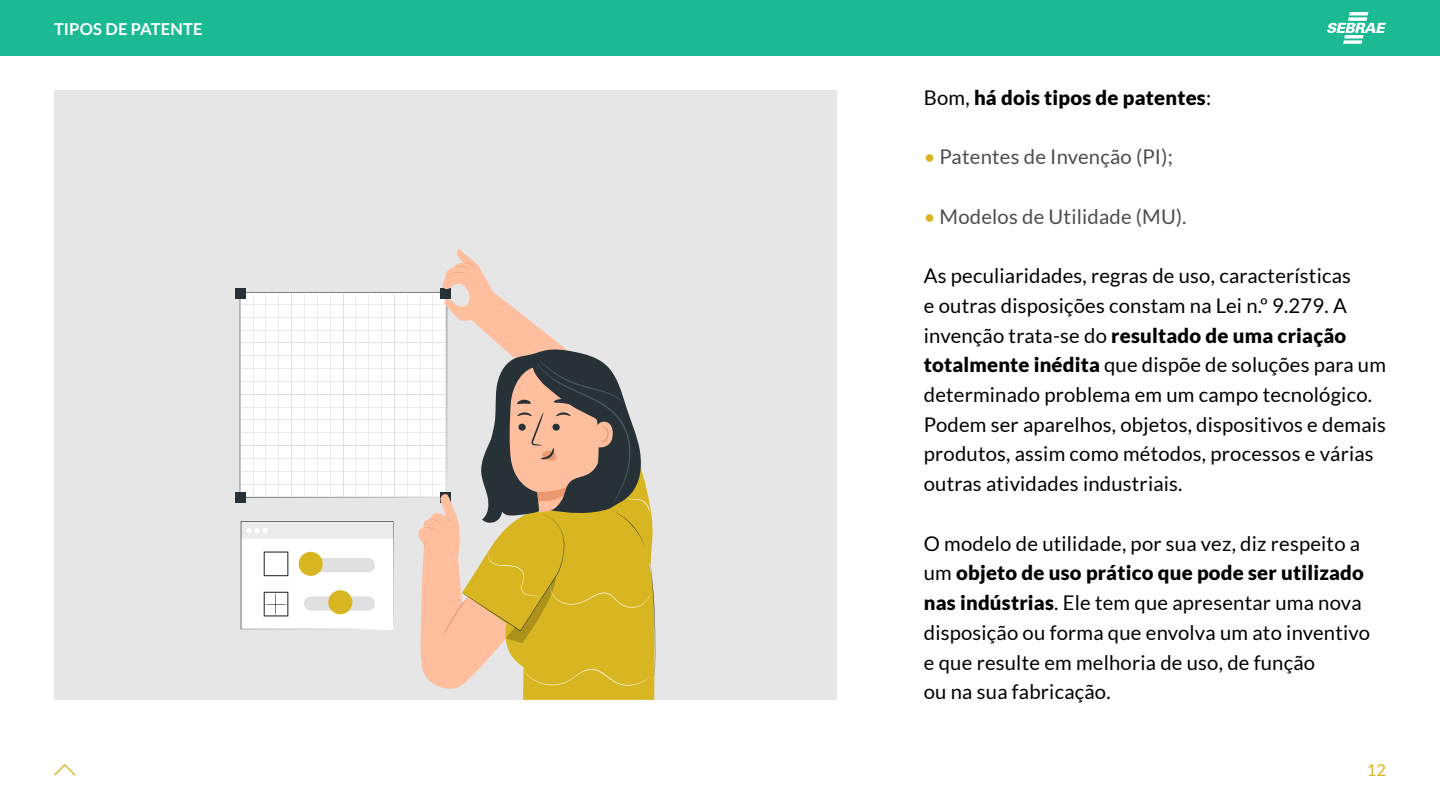
<style>
.page{position:relative;width:1440px;height:810px;background:#fff}
.page>*{position:absolute;margin:0;border:0;box-sizing:border-box;transform-origin:0 0}
.t1{font:20.25px/29.7px "Lato";letter-spacing:.01em;color:#000}
.t2{font:20.25px "Lato";letter-spacing:.01em;color:#4d4d4d}
.t3{font:900 20.25px "Lato";letter-spacing:.01em;color:#000}
.t4{font:700 16.5px "Lato";letter-spacing:.01em;color:#fff}
.t5{font:16.5px "Lato";color:#d7b621}
.s1{font-weight:400}
.s2{color:#d7b621}
.s3{font-weight:900}
</style>
<div class="page">
<div style="left:0;top:0;width:1440px;height:56px;background:#1bba95"></div>
<svg style="left:54px;top:764px;width:22px;height:12px"></svg>
<svg style="left:1327px;top:12px;width:59px;height:32px"></svg>
<div style="left:54px;top:90px;width:783px;height:609px;background:#e6e6e6"></div>
<div style="left:236px;top:288px;width:10px;height:10px;background:#263238"></div>
<div style="left:236px;top:492px;width:10px;height:10px;background:#263238"></div>
<svg style="left:240px;top:249px;width:415px;height:450px"></svg>
<p class="t4" style="left:54px;top:19px;width:150px">TIPOS DE PATENTE</p>
<p class="t3" style="left:924px;top:85px;width:289px"><span class="s1">Bom,</span> há dois tipos de patentes<span class="s1">:</span></p>
<p class="t2" style="left:924px;top:146px;width:250px"><span class="s2">•</span> Patentes de Invenção (PI);</p>
<p class="t2" style="left:924px;top:205px;width:264px"><span class="s2">•</span> Modelos de Utilidade (MU).</p>
<p class="t1" style="left:924px;top:261px;width:464px">As peculiaridades, regras de uso, características<br>e outras disposições constam na Lei n.º 9.279. A invenção trata-se do <span class="s3">resultado de uma criação totalmente inédita</span> que dispõe de soluções para um determinado problema em um campo tecnológico.<br>Podem ser aparelhos, objetos, dispositivos e demais produtos, assim como métodos, processos e várias outras atividades industriais.</p>
<p class="t1" style="left:924px;top:528px;width:448px">O modelo de utilidade, por sua vez, diz respeito a um <span class="s3">objeto de uso prático que pode ser utilizado nas indústrias</span>. Ele tem que apresentar uma nova disposição ou forma que envolva um ato inventivo e que resulte em melhoria de uso, de função<br>ou na sua fabricação.</p>
<p class="t5" style="left:1367px;top:761px;width:21px">12</p>
</div>
